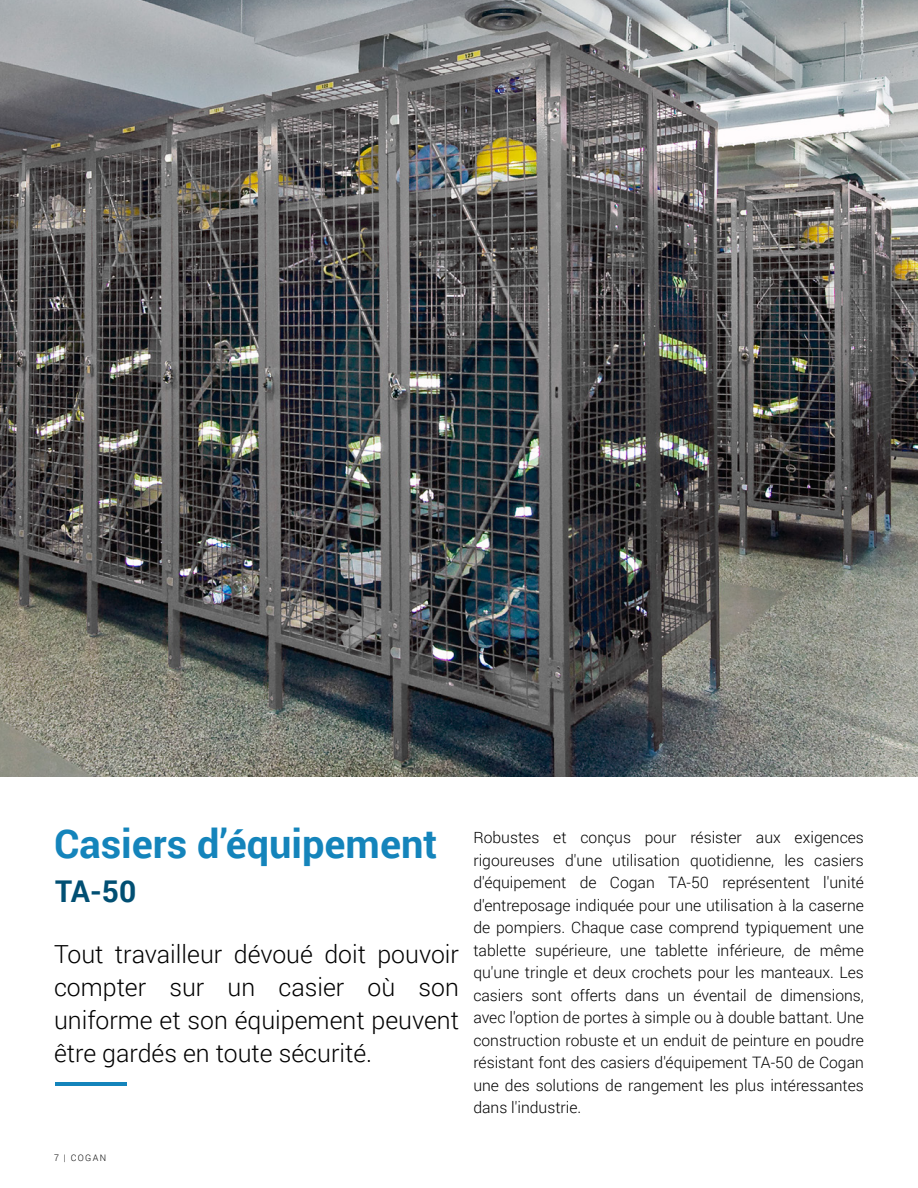
<style>
.page{position:relative;width:918px;height:1188px;background:#fff}
.page>*{position:absolute;margin:0;border:0;box-sizing:border-box;transform-origin:0 0}
.t1{font:700 39.75px "Roboto";color:#1484bb}
.t2{font:700 30px "Roboto";color:#014f73}
.t3{font:300 24.9px/33px "Roboto";color:#000;text-align:justify}
.t4{font:300 15.75px/22.5px "Roboto";color:#000;text-align:justify}
.t5{font:300 9px "Roboto";letter-spacing:.15em;color:#000}
</style>
<div class="page">
<img style="left:0;top:0;width:918px;height:777px">
<hr style="left:55px;top:1083px;width:71px;height:3px;background:#1484bb">
<p class="t1" style="left:54px;top:815px;width:385px">Casiers d’équipement</p>
<p class="t2" style="left:55px;top:870px;width:83px">TA-50</p>
<p class="t3" style="left:54px;top:937px;width:407px">Tout travailleur dévoué doit pouvoir compter sur un casier où son uniforme et son équipement peuvent être gardés en toute sécurité.</p>
<p class="t4" style="left:473px;top:826px;width:392px">Robustes et conçus pour résister aux exigences rigoureuses d'une utilisation quotidienne, les casiers d'équipement de Cogan TA-50 représentent l'unité d'entreposage indiquée pour une utilisation à la caserne de pompiers. Chaque case comprend typiquement une tablette supérieure, une tablette inférieure, de même qu'une tringle et deux crochets pour les manteaux. Les casiers sont offerts dans un éventail de dimensions, avec l'option de portes à simple ou à double battant. Une construction robuste et un enduit de peinture en poudre résistant font des casiers d'équipement TA-50 de Cogan une des solutions de rangement les plus intéressantes dans l'industrie.</p>
<p class="t5" style="left:54px;top:1152px;width:54px">7 | COGAN</p>
</div>
